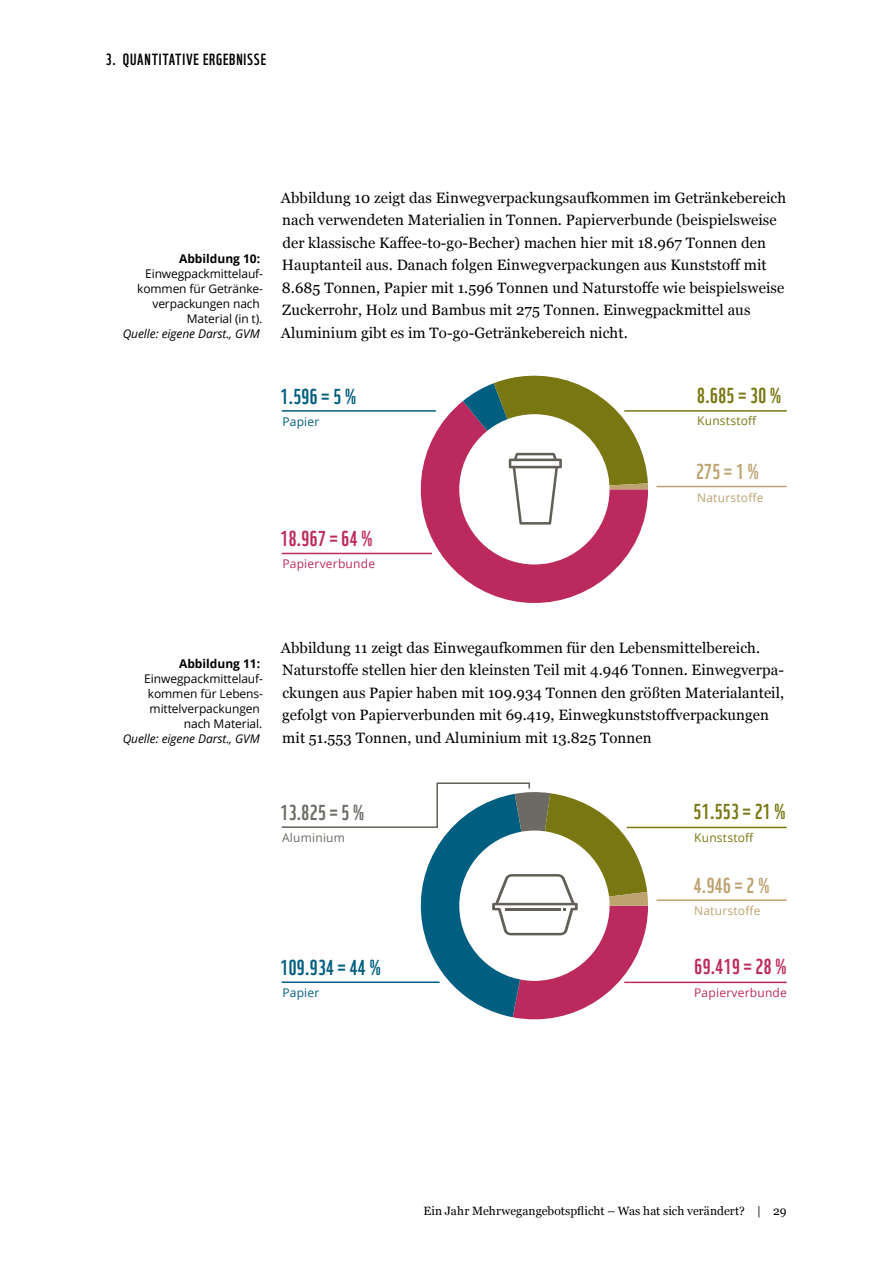
<style>
.page{position:relative;width:893px;height:1263px;background:#fff}
.page>*{position:absolute;margin:0;border:0;box-sizing:border-box;transform-origin:0 0}
.t1{font:21px "WWF";letter-spacing:.02em;color:#bc2a5d}
.t2{font:21px "WWF";letter-spacing:.02em;color:#005e80}
.t3{font:21px "WWF";letter-spacing:.02em;color:#797712}
.t4{font:21px "WWF";color:#bda370}
.t5{font:21px "WWF";color:#6c6a63}
.t6{font:15.75px "WWF";letter-spacing:.05em;color:#000}
.t7{font:15px/22.5px "Georgia";letter-spacing:.005em;color:#000}
.t8{font:12px/15px "Open Sans";letter-spacing:-.005em;color:#000;text-align:right}
.t9{font:12px "Georgia";color:#000}
.t10{font:italic 12px "Open Sans";letter-spacing:-.005em;color:#000}
.t11{font:12px "Open Sans";letter-spacing:.02em;color:#bc2a5d}
.t12{font:700 12px "Open Sans";color:#000}
.t13{font:12px "Open Sans";letter-spacing:.02em;color:#bda370}
.t14{font:12px "Open Sans";letter-spacing:.02em;color:#797712}
.t15{font:12px "Open Sans";letter-spacing:.02em;color:#005e80}
.t16{font:12px "Open Sans";letter-spacing:.02em;color:#6c6a63}
</style>
<div class="page">
<svg style="left:407px;top:401px;width:236px;height:202px;fill:#bc2a5d"></svg>
<div style="left:459px;top:414px;width:150px;height:150px;background:#fff;border-radius:50%"></div>
<hr style="left:282px;top:553px;width:150px;height:1px;background:#bc2a5d">
<hr style="left:657px;top:486px;width:130px;height:1px;background:#bda370">
<hr style="left:624px;top:410px;width:163px;height:2px;background:#797712">
<hr style="left:282px;top:410px;width:154px;height:2px;background:#005e80">
<svg style="left:463px;top:375px;width:185px;height:150px"></svg>
<hr style="left:657px;top:899px;width:130px;height:2px;background:#bda370">
<hr style="left:624px;top:982px;width:163px;height:1px;background:#bc2a5d">
<svg style="left:281px;top:782px;width:367px;height:238px"></svg>
<hr style="left:627px;top:827px;width:160px;height:1px;background:#797712">
<p class="t6" style="left:106px;top:49px;width:161px">3. QUANTITATIVE ERGEBNISSE</p>
<p class="t12" style="left:179px;top:250px;width:83px">Abbildung 10:</p>
<p class="t8" style="left:137px;top:265px;width:127px">Einwegpackmittelauf&shy;kommen für Getränke&shy;verpackungen nach<br>Material (in t).</p>
<p class="t10" style="left:123px;top:325px;width:139px">Quelle: eigene Darst., GVM</p>
<p class="t7" style="left:281px;top:185px;width:507px">Abbildung 10 zeigt das Einwegverpackungsaufkommen im Getränkebereich nach verwendeten Materialien in Tonnen. Papierverbunde (beispielsweise der klassische Kaffee-to-go-Becher) machen hier mit 18.967 Tonnen den Hauptanteil aus. Danach folgen Einwegverpackungen aus Kunststoff mit 8.685 Tonnen, Papier mit 1.596 Tonnen und Naturstoffe wie beispielsweise Zuckerrohr, Holz und Bambus mit 275 Tonnen. Einwegpackmittel aus Aluminium gibt es im To-go-Getränkebereich nicht.</p>
<h1 class="t2" style="left:280px;top:382px;width:77px">1.596 = 5 %</h1>
<p class="t15" style="left:282px;top:413px;width:39px">Papier</p>
<h1 class="t1" style="left:280px;top:524px;width:93px">18.967 = 64 %</h1>
<p class="t11" style="left:282px;top:556px;width:94px">Papierverbunde</p>
<h1 class="t3" style="left:697px;top:381px;width:85px">8.685 = 30 %</h1>
<p class="t14" style="left:697px;top:413px;width:61px">Kunststoff</p>
<h1 class="t4" style="left:696px;top:457px;width:64px">275 = 1 %</h1>
<p class="t13" style="left:697px;top:489px;width:68px">Naturstoffe</p>
<p class="t12" style="left:179px;top:655px;width:83px">Abbildung 11:</p>
<p class="t8" style="left:144px;top:670px;width:120px">Einwegpackmittelauf&shy;kommen für Lebens&shy;mittelverpackungen nach Material.</p>
<p class="t10" style="left:123px;top:730px;width:139px">Quelle: eigene Darst., GVM</p>
<p class="t7" style="left:281px;top:635px;width:505px">Abbildung 11 zeigt das Einwegaufkommen für den Lebensmittelbereich.<br>Naturstoffe stellen hier den kleinsten Teil mit 4.946 Tonnen. Einwegverpa&shy;ckungen aus Papier haben mit 109.934 Tonnen den größten Materialanteil, gefolgt von Papierverbunden mit 69.419, Einwegkunststoffverpackungen mit 51.553 Tonnen, und Aluminium mit 13.825 Tonnen</p>
<h1 class="t5" style="left:280px;top:798px;width:85px">13.825 = 5 %</h1>
<p class="t16" style="left:282px;top:830px;width:65px">Aluminium</p>
<h1 class="t2" style="left:280px;top:953px;width:102px">109.934 = 44 %</h1>
<p class="t15" style="left:282px;top:985px;width:39px">Papier</p>
<h1 class="t3" style="left:694px;top:798px;width:93px">51.553 = 21 %</h1>
<p class="t14" style="left:694px;top:829px;width:61px">Kunststoff</p>
<h1 class="t4" style="left:694px;top:871px;width:77px">4.946 = 2 %</h1>
<p class="t13" style="left:694px;top:903px;width:68px">Naturstoffe</p>
<h1 class="t1" style="left:694px;top:952px;width:93px">69.419 = 28 %</h1>
<p class="t11" style="left:694px;top:984px;width:94px">Papierverbunde</p>
<p class="t9" style="left:423px;top:1202px;width:365px">Ein Jahr Mehrwegangebotspflicht – Was hat sich verändert? | 29</p>
</div>
